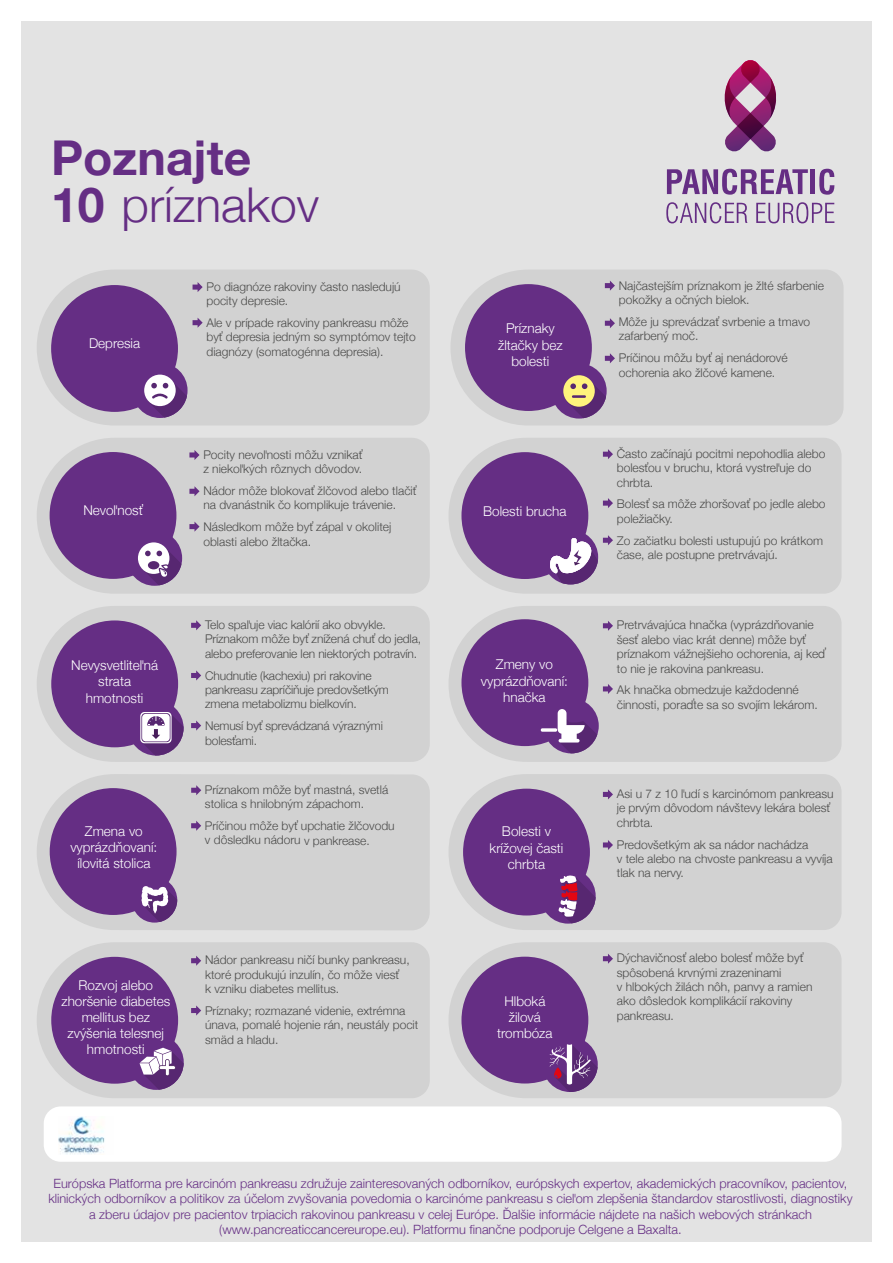
<style>
.page{position:relative;width:893px;height:1263px;background:#fff}
.page>*{position:absolute;margin:0;border:0;box-sizing:border-box;transform-origin:0 0}
.t1{font:700 48px/46.5px "Helvetica Neue";color:#652e84}
.t2{font:300 13.5px/16.2px "Helvetica Neue";color:#fff;text-align:center}
.t3{font:300 12.75px/15.3px "Helvetica Neue";color:#652e84;text-align:center}
.t4{font:300 12px/14.4px "Helvetica Neue";color:#4a4a49}
.s1{font-weight:300}
</style>
<div class="page">
<div style="left:21px;top:21px;width:851px;height:1221px;background:#e3e3e3"></div>
<div style="left:44px;top:1106px;width:798px;height:56px;background:#fff;border-radius:17px"></div>
<div style="left:37px;top:270px;width:393px;height:155px;background:#d2d2d2"></div>
<div style="left:51px;top:285px;width:127px;height:127px;background:#652e84;border-radius:50%"></div>
<svg style="left:193px;top:282px;width:10px;height:10px"></svg>
<svg style="left:193px;top:318px;width:10px;height:10px"></svg>
<div style="left:132px;top:363px;width:56px;height:55px;background:#652e84;border-radius:50%"></div>
<svg style="left:144px;top:375px;width:43px;height:43px"></svg>
<div style="left:451px;top:270px;width:392px;height:155px;background:#d2d2d2"></div>
<div style="left:465px;top:284px;width:127px;height:127px;background:#652e84;border-radius:50%"></div>
<svg style="left:605px;top:281px;width:10px;height:10px"></svg>
<svg style="left:605px;top:318px;width:10px;height:10px"></svg>
<svg style="left:605px;top:353px;width:10px;height:10px"></svg>
<div style="left:551px;top:363px;width:56px;height:56px;background:#652e84;border-radius:50%"></div>
<svg style="left:563px;top:375px;width:43px;height:43px"></svg>
<div style="left:449px;top:438px;width:392px;height:156px;background:#d2d2d2"></div>
<div style="left:461px;top:452px;width:127px;height:127px;background:#652e84;border-radius:50%"></div>
<svg style="left:603px;top:449px;width:10px;height:10px"></svg>
<svg style="left:603px;top:498px;width:10px;height:10px"></svg>
<svg style="left:543px;top:530px;width:70px;height:54px"></svg>
<div style="left:37px;top:438px;width:393px;height:156px;background:#d2d2d2"></div>
<div style="left:50px;top:452px;width:126px;height:127px;background:#652e84;border-radius:50%"></div>
<svg style="left:189px;top:450px;width:11px;height:10px"></svg>
<svg style="left:189px;top:486px;width:11px;height:10px"></svg>
<svg style="left:189px;top:522px;width:11px;height:10px"></svg>
<div style="left:127px;top:530px;width:55px;height:56px;background:#652e84;border-radius:50%"></div>
<svg style="left:138px;top:542px;width:44px;height:43px"></svg>
<div style="left:37px;top:606px;width:393px;height:156px;background:#d2d2d2"></div>
<div style="left:51px;top:620px;width:127px;height:127px;background:#652e84;border-radius:50%"></div>
<svg style="left:191px;top:620px;width:10px;height:10px"></svg>
<svg style="left:191px;top:670px;width:10px;height:10px"></svg>
<svg style="left:191px;top:720px;width:10px;height:11px"></svg>
<div style="left:128px;top:700px;width:56px;height:55px;background:#652e84;border-radius:50%"></div>
<svg style="left:140px;top:712px;width:44px;height:43px;background:#a68db3"></svg>
<div style="left:37px;top:774px;width:393px;height:156px;background:#d2d2d2"></div>
<div style="left:50px;top:788px;width:127px;height:127px;background:#652e84;border-radius:50%"></div>
<svg style="left:191px;top:785px;width:10px;height:10px"></svg>
<svg style="left:191px;top:821px;width:10px;height:10px"></svg>
<div style="left:132px;top:877px;width:45px;height:45px;background:#652e84;border-radius:50%"></div>
<svg style="left:141px;top:886px;width:36px;height:36px"></svg>
<div style="left:449px;top:606px;width:392px;height:156px;background:#d2d2d2"></div>
<div style="left:461px;top:619px;width:127px;height:127px;background:#652e84;border-radius:50%"></div>
<svg style="left:603px;top:621px;width:10px;height:10px"></svg>
<svg style="left:603px;top:684px;width:10px;height:10px"></svg>
<div style="left:543px;top:698px;width:56px;height:55px;background:#652e84;border-radius:50%"></div>
<svg style="left:558px;top:709px;width:39px;height:44px"></svg>
<svg style="left:541px;top:728px;width:16px;height:4px"></svg>
<div style="left:449px;top:774px;width:392px;height:156px;background:#d2d2d2"></div>
<div style="left:463px;top:789px;width:127px;height:126px;background:#652e84;border-radius:50%"></div>
<svg style="left:603px;top:789px;width:10px;height:10px"></svg>
<svg style="left:603px;top:840px;width:10px;height:10px"></svg>
<div style="left:540px;top:868px;width:56px;height:56px;background:#652e84;border-radius:50%"></div>
<svg style="left:558px;top:875px;width:38px;height:48px"></svg>
<div style="left:37px;top:942px;width:393px;height:156px;background:#d2d2d2"></div>
<svg style="left:191px;top:956px;width:10px;height:10px"></svg>
<svg style="left:191px;top:1005px;width:10px;height:10px"></svg>
<div style="left:51px;top:957px;width:127px;height:127px;background:#652e84;border-radius:50%"></div>
<svg style="left:140px;top:1048px;width:44px;height:42px;background:#997ba9"></svg>
<div style="left:449px;top:942px;width:392px;height:156px;background:#d2d2d2"></div>
<div style="left:461px;top:957px;width:127px;height:126px;background:#652e84;border-radius:50%"></div>
<svg style="left:603px;top:954px;width:10px;height:10px"></svg>
<div style="left:542px;top:1037px;width:56px;height:55px;background:#652e84;border-radius:50%"></div>
<svg style="left:550px;top:1043px;width:48px;height:49px"></svg>
<img style="left:58px;top:1116px;width:47px;height:38px">
<svg style="left:667px;top:169px;width:141px;height:26px"></svg>
<hr style="left:811px;top:169px;width:4px;height:25px;background:#652e84">
<svg style="left:819px;top:169px;width:15px;height:26px"></svg>
<svg style="left:666px;top:202px;width:81px;height:21px"></svg>
<svg style="left:756px;top:202px;width:78px;height:21px"></svg>
<svg style="left:725px;top:60px;width:51px;height:91px"></svg>
<h1 class="t1" style="left:51px;top:136px;width:269px">Poznajte<br>10 <span class="s1">príznakov</span></h1>
<p class="t2" style="left:89px;top:335px;width:53px">Depresia</p>
<p class="t2" style="left:83px;top:501px;width:61px">Nevoľnosť</p>
<p class="t2" style="left:71px;top:656px;width:88px">Nevysvetliteľná strata hmotnosti</p>
<p class="t2" style="left:70px;top:822px;width:89px">Zmena vo vyprázdňovaní: ílovitá stolica</p>
<p class="t4" style="left:206px;top:278px;width:196px">Po diagnóze rakoviny často nasledujú pocity depresie.</p>
<p class="t4" style="left:206px;top:315px;width:211px">Ale v prípade rakoviny pankreasu môže byť depresia jedným so symptómov tejto diagnózy (somatogénna depresia).</p>
<p class="t4" style="left:203px;top:446px;width:160px">Pocity nevoľnosti môžu vznikať z niekoľkých rôznych dôvodov.</p>
<p class="t4" style="left:203px;top:482px;width:214px">Nádor môže blokovať žlčovod alebo tlačiť na dvanástnik čo komplikuje trávenie.</p>
<p class="t4" style="left:203px;top:519px;width:190px">Následkom môže byť zápal v okolitej oblasti alebo žltačka.</p>
<p class="t4" style="left:205px;top:616px;width:218px">Telo spaľuje viac kalórií ako obvykle.<br>Príznakom môže byť znížená chuť do jedla, alebo preferovanie len niektorých potravín.</p>
<p class="t4" style="left:205px;top:667px;width:185px">Chudnutie (kachexiu) pri rakovine pankreasu zapríčiňuje predovšetkým zmena metabolizmu bielkovín.</p>
<p class="t4" style="left:205px;top:718px;width:179px">Nemusí byť sprevádzaná výraznými bolesťami.</p>
<p class="t4" style="left:205px;top:781px;width:185px">Príznakom môže byť mastná, svetlá stolica s hnilobným zápachom.</p>
<p class="t4" style="left:205px;top:818px;width:191px">Príčinou môže byť upchatie žlčovodu v dôsledku nádoru v pankrease.</p>
<p class="t2" style="left:498px;top:319px;width:66px">Príznaky žltačky bez bolesti</p>
<p class="t2" style="left:483px;top:502px;width:85px">Bolesti brucha</p>
<p class="t2" style="left:481px;top:655px;width:89px">Zmeny vo vyprázdňovaní: hnačka</p>
<p class="t2" style="left:490px;top:822px;width:75px">Bolesti v krížovej časti chrbta</p>
<p class="t2" style="left:61px;top:976px;width:110px">Rozvoj alebo zhoršenie diabetes mellitus bez zvýšenia telesnej hmotnosti</p>
<p class="t4" style="left:205px;top:952px;width:206px">Nádor pankreasu ničí bunky pankreasu, ktoré produkujú inzulín, čo môže viesť<br>k vzniku diabetes mellitus.</p>
<p class="t4" style="left:205px;top:1002px;width:215px">Príznaky; rozmazané videnie, extrémna únava, pomalé hojenie rán, neustály pocit smäd a hladu.</p>
<p class="t2" style="left:497px;top:992px;width:57px">Hlboká žilová trombóza</p>
<p class="t4" style="left:619px;top:277px;width:207px">Najčastejším príznakom je žlté sfarbenie pokožky a očných bielok.</p>
<p class="t4" style="left:619px;top:314px;width:193px">Môže ju sprevádzať svrbenie a tmavo zafarbený moč.</p>
<p class="t4" style="left:619px;top:350px;width:170px">Príčinou môžu byť aj nenádorové ochorenia ako žlčové kamene.</p>
<p class="t4" style="left:617px;top:445px;width:210px">Často začínajú pocitmi nepohodlia alebo bolesťou v bruchu, ktorá vystreľuje do chrbta.</p>
<p class="t4" style="left:617px;top:496px;width:210px">Bolesť sa môže zhoršovať po jedle alebo poležiačky.</p>
<p class="t4" style="left:617px;top:532px;width:208px">Zo začiatku bolesti ustupujú po krátkom čase, ale postupne pretrvávajú.</p>
<p class="t4" style="left:617px;top:617px;width:210px">Pretrvávajúca hnačka (vyprázdňovanie šesť alebo viac krát denne) môže byť príznakom vážnejšieho ochorenia, aj keď to nie je rakovina pankreasu.</p>
<p class="t4" style="left:617px;top:682px;width:202px">Ak hnačka obmedzuje každodenné činnosti, poraďte sa so svojím lekárom.</p>
<p class="t4" style="left:617px;top:785px;width:218px">Asi u 7 z 10 ľudí s karcinómom pankreasu je prvým dôvodom návštevy lekára bolesť chrbta.</p>
<p class="t4" style="left:617px;top:836px;width:217px">Predovšetkým ak sa nádor nachádza<br>v tele alebo na chvoste pankreasu a vyvíja tlak na nervy.</p>
<p class="t4" style="left:617px;top:950px;width:197px">Dýchavičnosť alebo bolesť môže byť spôsobená krvnými zrazeninami<br>v hlbokých žilách nôh, panvy a ramien ako dôsledok komplikácií rakoviny pankreasu.</p>
<p class="t3" style="left:48px;top:1175px;width:806px">Európska Platforma pre karcinóm pankreasu združuje zainteresovaných odborníkov, európskych expertov, akademických pracovníkov, pacientov, klinických odborníkov a politikov za účelom zvyšovania povedomia o karcinóme pankreasu s cieľom zlepšenia štandardov starostlivosti, diagnostiky a zberu údajov pre pacientov trpiacich rakovinou pankreasu v celej Európe. Ďalšie informácie nájdete na našich webových stránkach (www.pancreaticcancereurope.eu). Platformu finančne podporuje Celgene a Baxalta.</p>
</div>
